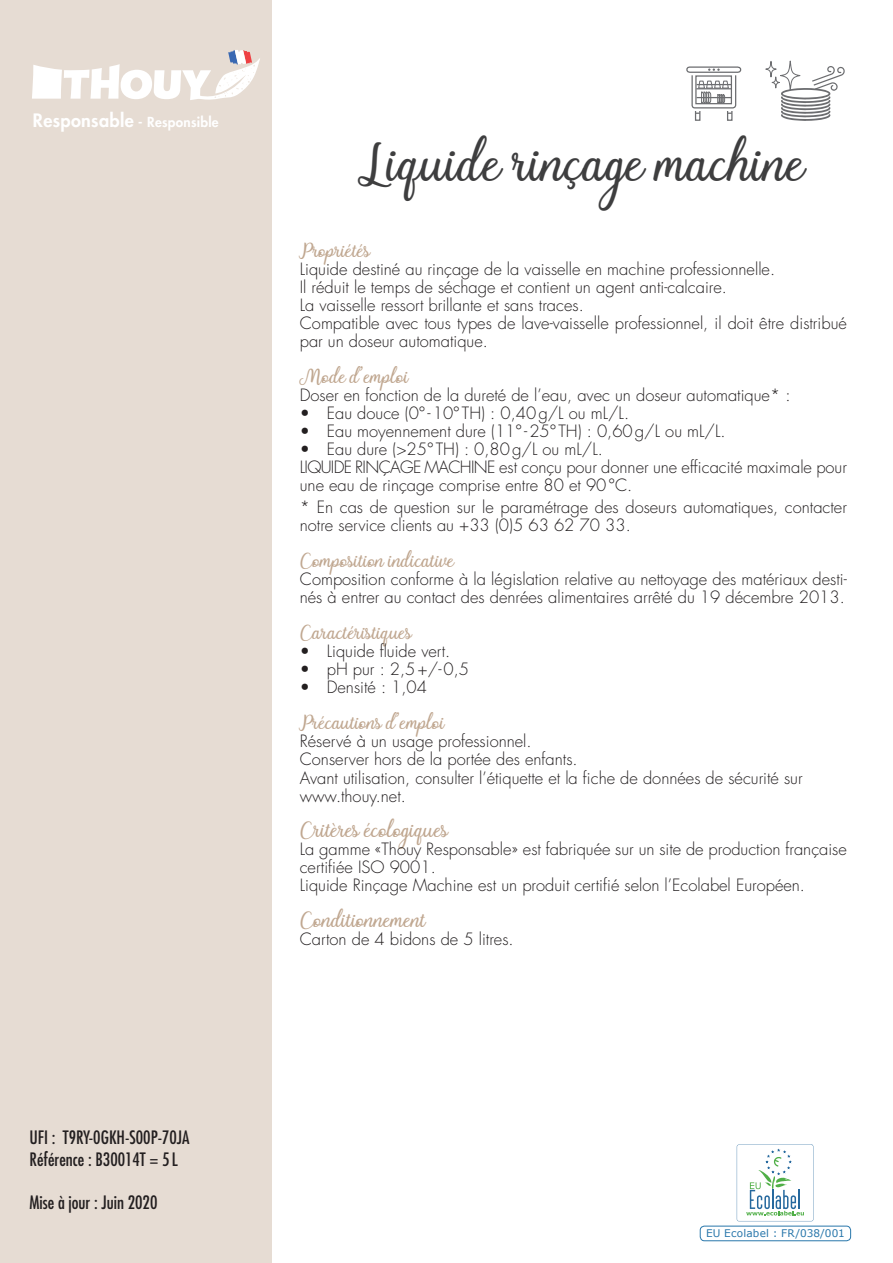
<style>
.page{position:relative;width:893px;height:1263px;background:#fff}
.page>*{position:absolute;margin:0;border:0;box-sizing:border-box;transform-origin:0 0}
.t1{font:44.25px "Charline";color:#3e3e3f}
.t2{font:condensed 18px/21.6px "Futura LT";color:#231f20}
.t3{font:18px "Charline";color:#c0a790}
.t4{font:300 16.5px/18px "Futura LT";color:#231f20}
.t5{font:16.5px "Charline";color:#c0a790}
.t6{font:300 16.5px/18px "Futura LT";letter-spacing:-.04em;color:#231f20}
.t7{font:800 13.5px "Futura LT";letter-spacing:.02em;color:#fff}
.t8{font:10.5px "Verdana";letter-spacing:.015em;color:#2977ab}
.s1{font-size:18px}
</style>
<div class="page">
<div style="left:700px;top:1226px;width:151px;height:15px;border:1px solid #2977ab;border-radius:4px"></div>
<div style="left:0;top:0;width:272px;height:1263px;background:#e6dcd3"></div>
<svg style="left:32px;top:50px;width:228px;height:50px"></svg>
<div style="left:695px;top:110px;width:5px;height:11px;border:1px solid #6c6d70"></div>
<div style="left:727px;top:110px;width:5px;height:11px;border:1px solid #6c6d70"></div>
<svg style="left:686px;top:66px;width:55px;height:48px"></svg>
<svg style="left:765px;top:61px;width:80px;height:60px"></svg>
<svg style="left:737px;top:1144px;width:76px;height:77px"></svg>
<p class="t7" style="left:33px;top:113px;width:187px"><span class="s1">Responsable</span> - Responsible</p>
<p class="t2" style="left:30px;top:1127px;width:162px">UFI : T9RY-0GKH-S00P-70JA<br>Référence : B30014T = 5 L</p>
<p class="t2" style="left:30px;top:1191px;width:129px">Mise à jour : Juin 2020</p>
<h1 class="t1" style="left:360px;top:140px;width:446px">Liquide rinçage machine</h1>
<p class="t5" style="left:300px;top:242px;width:72px">Propriétés</p>
<p class="t4" style="left:300px;top:260px;width:549px">Liquide destiné au rinçage de la vaisselle en machine professionnelle.<br>Il réduit le temps de séchage et contient un agent anti-calcaire.<br>La vaisselle ressort brillante et sans traces.<br>Compatible avec tous types de lave-vaisselle professionnel, il doit être distribué par un doseur automatique.</p>
<p class="t5" style="left:300px;top:368px;width:110px">Mode d’emploi</p>
<p class="t4" style="left:300px;top:386px;width:492px">Doser en fonction de la dureté de l’eau, avec un doseur automatique* :</p>
<p class="t4" style="left:300px;top:404px;width:331px">• Eau douce (0° -10° TH) : 0,40g/L ou mL/L.</p>
<p class="t4" style="left:300px;top:422px;width:427px">• Eau moyennement dure (11° -25° TH) : 0,60g/L ou mL/L.</p>
<p class="t6" style="left:300px;top:440px;width:305px">• Eau dure (&gt;25° TH) : 0,80g/L ou mL/L.<br>LIQUIDE RINçAge machine</p>
<p class="t4" style="left:300px;top:458px;width:549px;text-indent:199px">est conçu pour donner une efficacité maximale pour une eau de rinçage comprise entre 80 et 90°C.</p>
<p class="t4" style="left:300px;top:499px;width:549px">* En cas de question sur le paramétrage des doseurs automatiques, contacter notre service clients au +33 (0)5 63 62 70 33.</p>
<p class="t5" style="left:300px;top:552px;width:156px">Composition indicative</p>
<p class="t4" style="left:300px;top:571px;width:549px">Composition conforme à la législation relative au nettoyage des matériaux desti&shy;nés à entrer au contact des denrées alimentaires arrêté du 19 décembre 2013.</p>
<p class="t5" style="left:300px;top:624px;width:114px">Caractéristiques</p>
<p class="t4" style="left:300px;top:643px;width:152px">• Liquide fluide vert.</p>
<p class="t4" style="left:300px;top:661px;width:171px">• pH pur : 2,5+/-0,5</p>
<p class="t4" style="left:300px;top:679px;width:129px">• Densité : 1,04</p>
<p class="t5" style="left:300px;top:714px;width:146px">Précautions d’emploi</p>
<p class="t4" style="left:300px;top:733px;width:504px">Réservé à un usage professionnel.<br>Conserver hors de la portée des enfants.<br>Avant utilisation, consulter l’étiquette et la fiche de données de sécurité sur www.thouy.net.</p>
<p class="t3" style="left:300px;top:821px;width:150px">Critères écologiques</p>
<p class="t4" style="left:300px;top:841px;width:549px">La gamme «Thouy Responsable» est fabriquée sur un site de production française certifiée ISO 9001.<br>Liquide Rinçage Machine est un produit certifié selon l’Ecolabel Européen.</p>
<p class="t3" style="left:300px;top:911px;width:128px">Conditionnement</p>
<p class="t4" style="left:300px;top:931px;width:215px">Carton de 4 bidons de 5 litres.</p>
<p class="t8" style="left:706px;top:1227px;width:140px">EU Ecolabel : FR/038/001</p>
</div>
